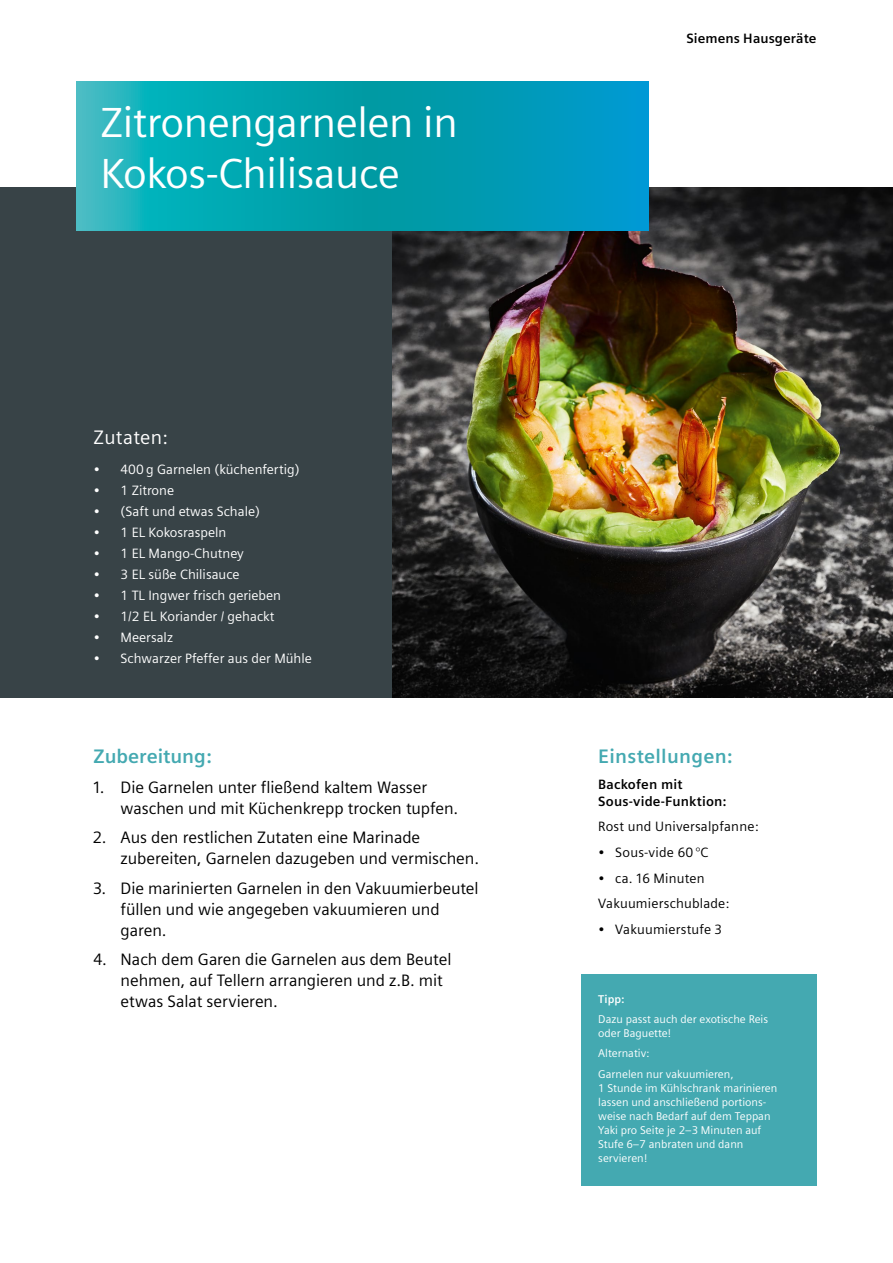
<style>
.page{position:relative;width:893px;height:1263px;background:#fff}
.page>*{position:absolute;margin:0;border:0;box-sizing:border-box;transform-origin:0 0}
.t1{font:42px/50.4px "Siemens Sans";letter-spacing:-.01em;color:#fff}
.t2{font:700 19.5px "Siemens Sans";letter-spacing:.005em;color:#44a9b1}
.t3{font:19.5px "Siemens Sans";letter-spacing:.015em;color:#fff}
.t4{font:16.5px/21px "Siemens Sans";letter-spacing:-.005em;color:#000}
.t5{font:13.5px "Siemens Sans";color:#fff}
.t6{font:13.5px/25.5px "Siemens Sans";letter-spacing:.015em;color:#000}
.t7{font:700 13.5px/17px "Siemens Sans";letter-spacing:.015em;color:#000}
.t8{font:11.25px/14px "Siemens Sans";color:#fff}
.t9{font:700 11.25px "Siemens Sans";color:#fff}
</style>
<div class="page">
<img style="left:391px;top:187px;width:502px;height:510px">
<div style="left:0;top:187px;width:391px;height:510px;background:#384347"></div>
<svg style="left:77px;top:81px;width:571px;height:150px;background:#05a2b5"></svg>
<div style="left:581px;top:974px;width:235px;height:211px;background:#44a9b1"></div>
<h1 class="t1" style="left:100px;top:98px;width:359px">Zitronengarnelen in<br>Kokos-Chilisauce</h1>
<p class="t3" style="left:94px;top:427px;width:76px">Zutaten:</p>
<p class="t5" style="left:94px;top:462px;width:207px">• 400 g Garnelen (küchenfertig)</p>
<p class="t5" style="left:94px;top:483px;width:82px">• 1 Zitrone</p>
<p class="t5" style="left:94px;top:504px;width:168px">• (Saft und etwas Schale)</p>
<p class="t5" style="left:94px;top:525px;width:134px">• 1 EL Kokosraspeln</p>
<p class="t5" style="left:94px;top:546px;width:152px">• 1 EL Mango-Chutney</p>
<p class="t5" style="left:94px;top:567px;width:148px">• 3 EL süße Chilisauce</p>
<p class="t5" style="left:94px;top:588px;width:189px">• 1 TL Ingwer frisch gerieben</p>
<p class="t5" style="left:94px;top:609px;width:182px">• 1/2 EL Koriander / gehackt</p>
<p class="t5" style="left:94px;top:630px;width:81px">• Meersalz</p>
<p class="t5" style="left:94px;top:651px;width:220px">• Schwarzer Pfeffer aus der Mühle</p>
<p class="t2" style="left:94px;top:745px;width:120px">Zubereitung:</p>
<p class="t4" style="left:121px;top:777px;width:339px;text-indent:-27px">1. Die Garnelen unter fließend kaltem Wasser waschen und mit Küchenkrepp trocken tupfen.</p>
<p class="t4" style="left:121px;top:827px;width:360px;text-indent:-27px">2. Aus den restlichen Zutaten eine Marinade zubereiten, Garnelen dazugeben und vermischen.</p>
<p class="t4" style="left:121px;top:878px;width:360px;text-indent:-27px">3. Die marinierten Garnelen in den Vakuumierbeutel füllen und wie angegeben vakuumieren und garen.</p>
<p class="t4" style="left:121px;top:949px;width:332px;text-indent:-27px">4. Nach dem Garen die Garnelen aus dem Beutel nehmen, auf Tellern arrangieren und z.B. mit etwas Salat servieren.</p>
<p class="t7" style="left:686px;top:30px;width:132px">Siemens Hausgeräte</p>
<p class="t2" style="left:598px;top:745px;width:136px">Einstellungen:</p>
<p class="t7" style="left:598px;top:776px;width:130px">Backofen mit<br>Sous-vide-Funktion:</p>
<p class="t6" style="left:598px;top:814px;width:162px">Rost und Universalpfanne:</p>
<p class="t6" style="left:598px;top:840px;width:112px">• Sous-vide 60 °C</p>
<p class="t6" style="left:598px;top:865px;width:133px">• ca. 16 Minuten<br>Vakuumierschublade:</p>
<p class="t6" style="left:598px;top:916px;width:125px">• Vakuumierstufe 3</p>
<p class="t9" style="left:598px;top:992px;width:28px">Tipp:</p>
<p class="t8" style="left:598px;top:1012px;width:171px">Dazu passt auch der exotische Reis oder Baguette!</p>
<p class="t8" style="left:598px;top:1043px;width:137px;line-height:20.4px">Alternativ:<br>Garnelen nur vakuumieren,</p>
<p class="t8" style="left:598px;top:1081px;width:181px">1 Stunde im Kühlschrank marinieren lassen und anschließend portions&shy;weise nach Bedarf auf dem Teppan<br>Yaki pro Seite je 2–3 Minuten auf<br>Stufe 6–7 anbraten und dann servieren!</p>
</div>
